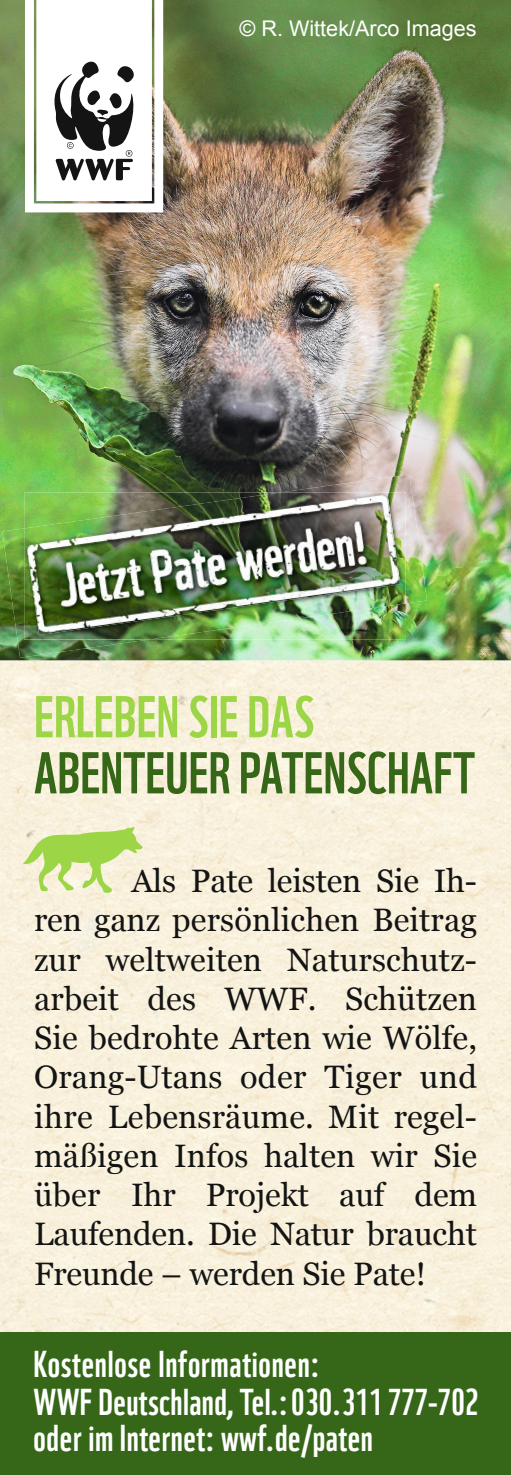
<style>
.page{position:relative;width:511px;height:1475px;background:#fff}
.page>*{position:absolute;margin:0;border:0;box-sizing:border-box;transform-origin:0 0}
.t1{font:57.2px "WWF";letter-spacing:.005em;color:#366718}
.t2{font:57.2px "WWF";letter-spacing:.005em;color:#9cd545}
.t3{font:36.4px/36.8px "WWF";letter-spacing:.015em;color:#fff}
.t4{font:32.4px/39.2px "Georgia";letter-spacing:-.005em;color:#131413;text-align:justify}
.t5{font:21.6px "Arial";color:#fff}
</style>
<div class="page">
<img style="left:0;top:660px;width:510px;height:671px">
<img style="left:0;top:0;width:510px;height:660px">
<svg style="left:25px;top:0;width:138px;height:212px"></svg>
<svg style="left:23px;top:824px;width:120px;height:68px;background:#d0e49b"></svg>
<div style="left:0;top:1331px;width:510px;height:143px;background:#366718"></div>
<img style="left:2px;top:474px;width:424px;height:183px">
<img style="left:27px;top:495px;width:373px;height:140px">
<p class="t5" style="left:239px;top:14px;width:238px">© R. Wittek/Arco Images</p>
<h1 class="t2" style="left:34px;top:672px;width:281px">ERLEBEN SIE DAS</h1>
<h1 class="t1" style="left:34px;top:728px;width:442px">ABENTEUER PATENSCHAFT</h1>
<p class="t4" style="left:34px;top:860px;width:444px;text-indent:97px">Als Pate leisten Sie Ih&shy;ren ganz persönlichen Beitrag zur weltweiten Naturschutz&shy;arbeit des WWF. Schützen Sie bedrohte Arten wie Wölfe, Orang-Utans oder Tiger und ihre Lebensräume. Mit regel&shy;mäßigen Infos halten wir Sie über Ihr Projekt auf dem Laufenden. Die Natur braucht Freunde – werden Sie Pate!</p>
<p class="t3" style="left:33px;top:1341px;width:446px">Kostenlose Informationen:<br>WWF Deutschland, Tel.: 030.311 777-702 oder im Internet: wwf.de/paten</p>
</div>
